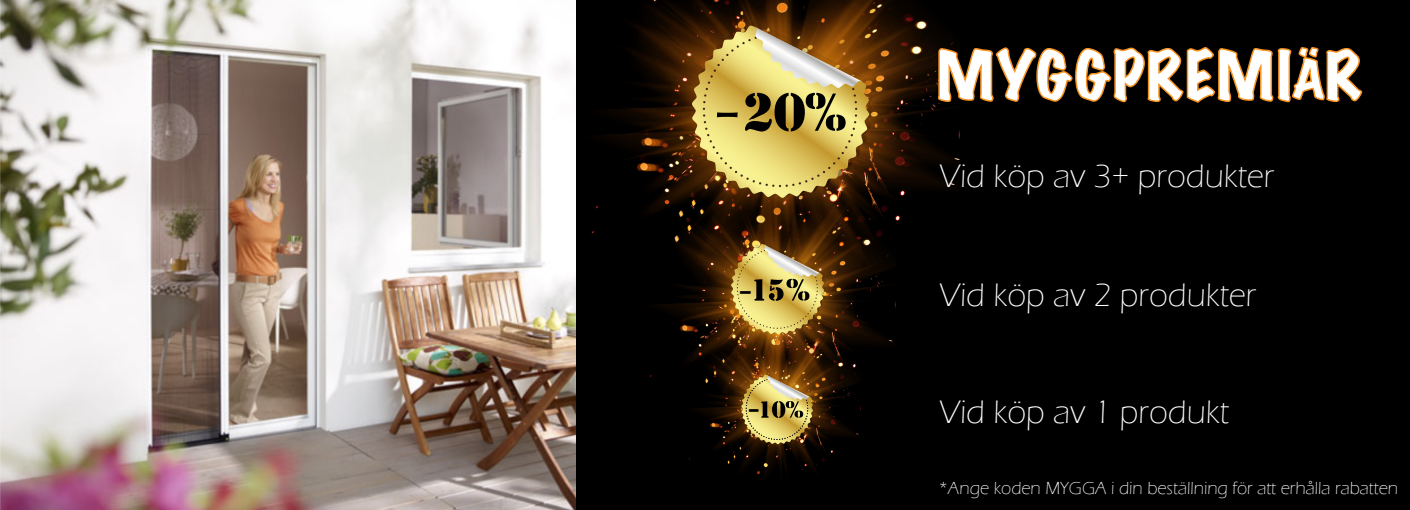
<style>
.page{position:relative;width:1410px;height:510px;background:#fff}
.page>*{position:absolute;margin:0;border:0;box-sizing:border-box;transform-origin:0 0}
.t1{font:300 138.3px "Eras ITC";color:#000;scale:.63 1}
.t2{font:300 86.1px/118.2px "Eras ITC";color:#000;scale:.53 1}
.t3{font:300 33.45px "Eras ITC";color:#fff}
.t4{font:300 18px "Eras ITC";color:#fff}
</style>
<div class="page">
<img style="left:0;top:0;width:576px;height:510px">
<div style="left:576px;top:1px;width:834px;height:509px;background:#000"></div>
<img style="left:650px;top:273px;width:246px;height:104px">
<img style="left:676px;top:294px;width:185px;height:182px">
<img style="left:581px;top:0;width:379px;height:273px">
<svg style="left:694px;top:21px;width:179px;height:175px;background:#582d06"></svg>
<img style="left:692px;top:26px;width:177px;height:172px">
<svg style="left:703px;top:27px;width:160px;height:160px;background:#bba359"></svg>
<img style="left:741px;top:373px;width:74px;height:71px">
<img style="left:731px;top:242px;width:95px;height:93px">
<svg style="left:937px;top:43px;width:426px;height:83px"></svg>
<h1 class="t1" style="left:717px;top:28px;width:35px">-</h1>
<h2 class="t2" style="left:740px;top:228px;width:37px">- -</h2>
<p class="t3" style="left:939px;top:157px;width:337px">Vid köp av 3+ produkter</p>
<p class="t3" style="left:939px;top:277px;width:319px">Vid köp av 2 produkter</p>
<p class="t3" style="left:939px;top:394px;width:292px">Vid köp av 1 produkt</p>
<p class="t4" style="left:939px;top:479px;width:461px">*Ange koden MYGGA i din beställning för att erhålla rabatten</p>
</div>
